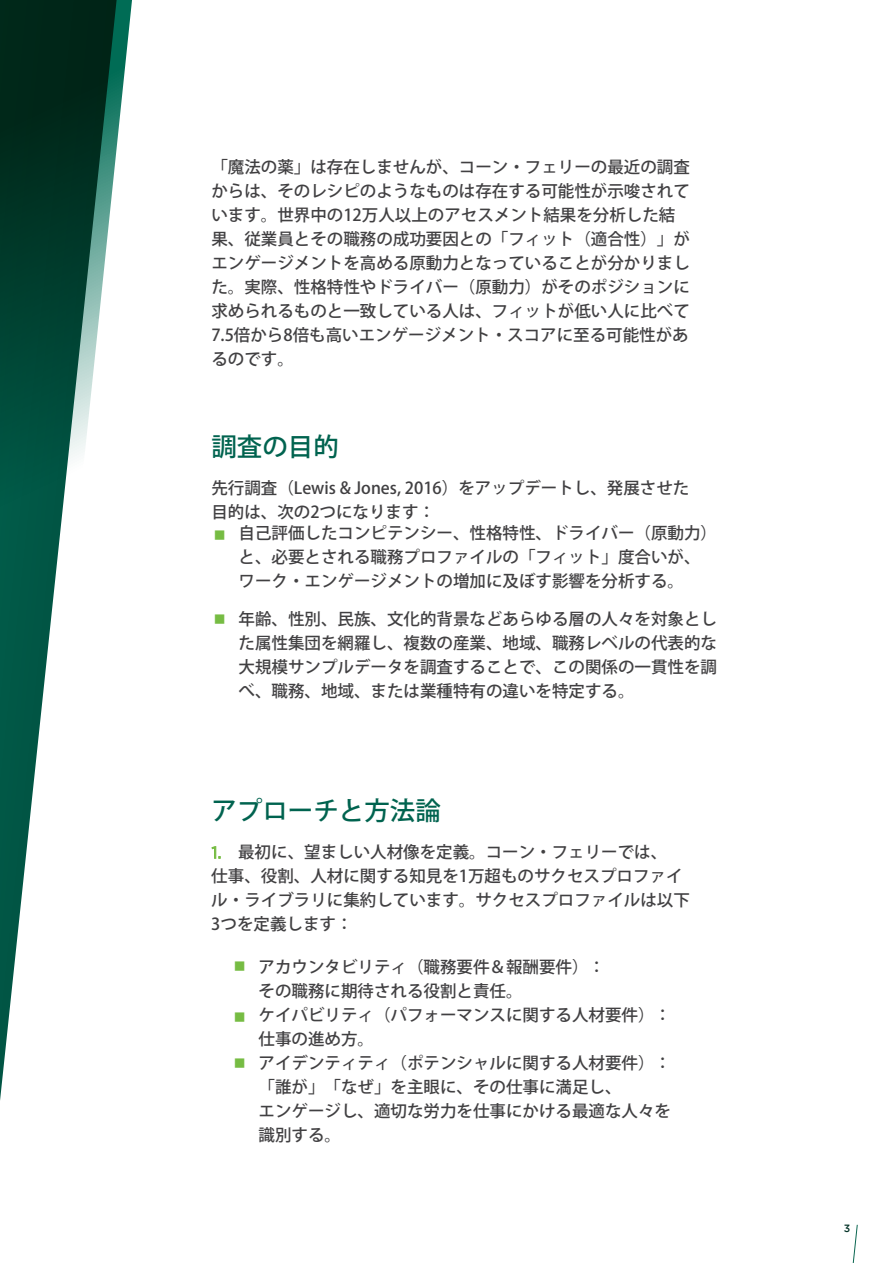
<style>
.page{position:relative;width:893px;height:1263px;background:#fff}
.page>*{position:absolute;margin:0;border:0;box-sizing:border-box;transform-origin:0 0}
.t1{font:500 25.5px "Koz Go Pr 6 N";color:#00634f}
.t2{font:500 16.5px/24px "Koz Go Pr 6 N";color:#414042}
.t3{font:italic 500 10.5px "Gotham";color:#053328}
.s1{font-family:"Gotham";font-weight:400;color:#76bc43}
</style>
<div class="page">
<svg style="left:852px;top:1224px;width:6px;height:39px"></svg>
<svg style="left:0;top:0;width:132px;height:1017px"></svg>
<p class="t2" style="left:211px;top:155px;width:480px">「魔法の薬」は存在しませんが、コーン・フェリーの最近の調査からは、そのレシピのようなものは存在する可能性が示唆されています。世界中の12万人以上のアセスメント結果を分析した結果、従業員とその職務の成功要因との「フィット（適合性）」がエンゲージメントを高める原動力となっていることが分かりました。実際、性格特性やドライバー（原動力）がそのポジションに求められるものと一致している人は、フィットが低い人に比べて<br>7.5倍から8倍も高いエンゲージメント・スコアに至る可能性があるのです。</p>
<h1 class="t1" style="left:211px;top:432px;width:129px">調査の目的</h1>
<p class="t2" style="left:211px;top:476px;width:480px">先行調査（Lewis &amp; Jones, 2016）をアップデートし、発展させた目的は、次の2つになります：</p>
<p class="t2" style="left:238px;top:521px;width:480px">自己評価したコンピテンシー、性格特性、ドライバー（原動力）と、必要とされる職務プロファイルの「フィット」度合いが、ワーク・エンゲージメントの増加に及ぼす影響を分析する。</p>
<p class="t2" style="left:238px;top:607px;width:480px;text-align:justify">年齢、性別、民族、文化的背景などあらゆる層の人々を対象とした属性集団を網羅し、複数の産業、地域、職務レベルの代表的な大規模サンプルデータを調査することで、この関係の一貫性を調べ、職務、地域、または業種特有の違いを特定する。</p>
<h1 class="t1" style="left:211px;top:796px;width:231px">アプローチと方法論</h1>
<p class="t2" style="left:211px;top:840px;width:480px"><span class="s1">1.</span> 最初に、望ましい人材像を定義。コーン・フェリーでは、<br>仕事、役割、人材に関する知見を1万超ものサクセスプロファイル・ライブラリに集約しています。サクセスプロファイルは以下<br>3つを定義します：</p>
<p class="t2" style="left:259px;top:955px;width:414px">アカウンタビリティ（職務要件＆報酬要件）：<br>その職務に期待される役割と責任。<br>ケイパビリティ（パフォーマンスに関する人材要件）：仕事の進め方。<br>アイデンティティ（ポテンシャルに関する人材要件）：「誰が」「なぜ」を主眼に、その仕事に満足し、<br>エンゲージし、適切な労力を仕事にかける最適な人々を識別する。</p>
<p class="t3" style="left:844px;top:1223px;width:8px">3</p>
</div>
